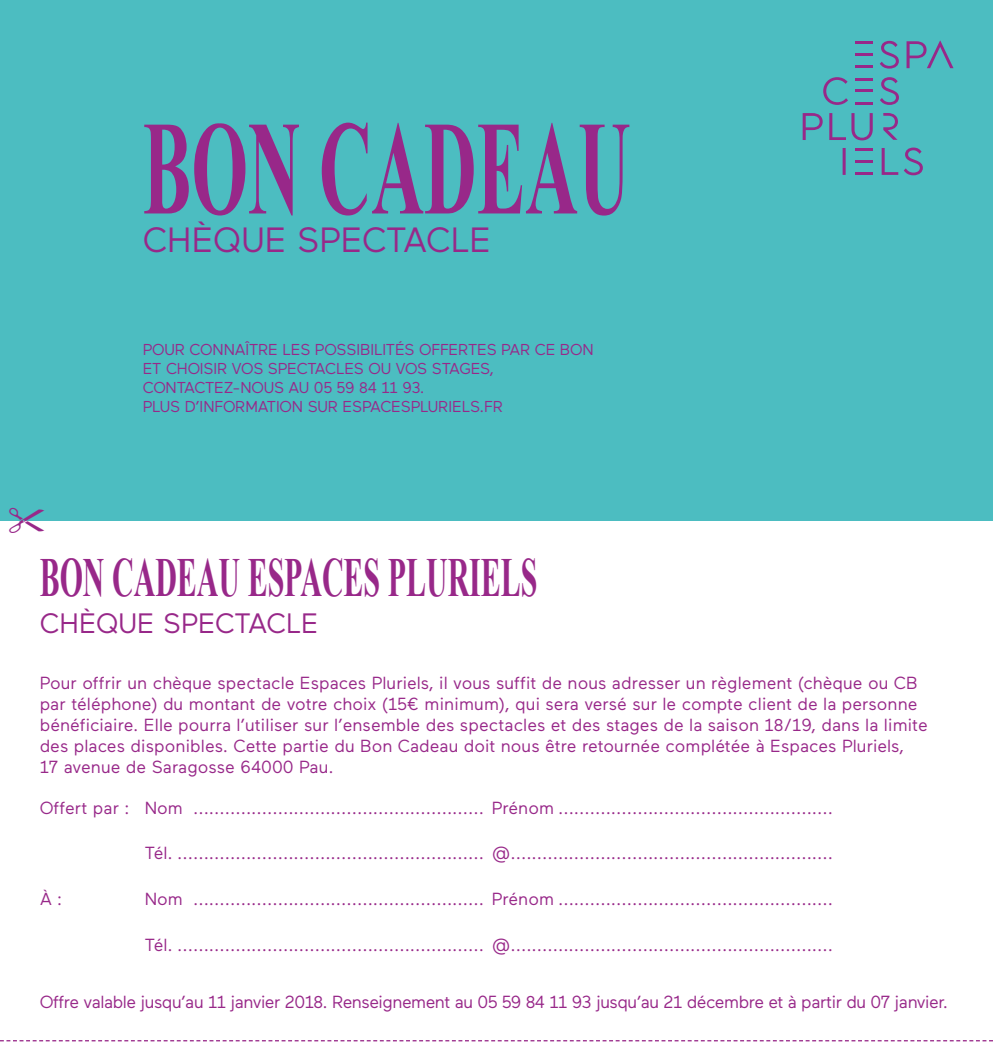
<style>
.page{position:relative;width:993px;height:1042px;background:#fff}
.page>*{position:absolute;margin:0;border:0;box-sizing:border-box;transform-origin:0 0}
.t1{font:700 134.22px "Times New Roman";color:#982889;scale:.54 1}
.t2{font:700 55.12px "Times New Roman";color:#982889;scale:.54 1}
.t3{font:35px "Maax";color:#982889}
.t4{font:28px "Maax";color:#982889}
.t5{font:17.5px/21px "Maax";color:#982889}
.t6{font:17.5px "Maax";letter-spacing:-.03em;color:#982889}
.t7{font:15.75px/18.9px "Maax";letter-spacing:-.01em;color:#982889}
</style>
<div class="page">
<div style="left:0;top:0;width:992px;height:520px;background:#4cbdc1"></div>
<svg style="left:880px;top:41px;width:73px;height:28px"></svg>
<svg style="left:802px;top:113px;width:70px;height:27px"></svg>
<svg style="left:842px;top:148px;width:80px;height:27px"></svg>
<hr style="left:855px;top:148px;width:17px;height:3px;background:#982889">
<hr style="left:855px;top:160px;width:17px;height:3px;background:#982889">
<hr style="left:855px;top:172px;width:17px;height:3px;background:#982889">
<hr style="left:854px;top:41px;width:18px;height:3px;background:#982889">
<hr style="left:854px;top:53px;width:18px;height:3px;background:#982889">
<hr style="left:854px;top:65px;width:18px;height:3px;background:#982889">
<svg style="left:823px;top:77px;width:75px;height:28px"></svg>
<svg style="left:883px;top:113px;width:14px;height:27px"></svg>
<svg style="left:0;top:1040px;width:992px;height:1px"></svg>
<svg style="left:9px;top:520px;width:35px;height:1px"></svg>
<p class="t1" style="left:143px;top:76px;width:904px">BON CADEAU</p>
<p class="t3" style="left:143px;top:221px;width:350px">CHÈQUE SPECTACLE</p>
<p class="t7" style="left:143px;top:340px;width:452px">POUR CONNAÎTRE LES POSSIBILITÉS OFFERTES PAR CE BON ET CHOISIR VOS SPECTACLES OU VOS STAGES, CONTACTEZ-NOUS AU 05 59 84 11 93.<br>PLUS D’INFORMATION SUR ESPACESPLURIELS.FR</p>
<p class="t2" style="left:40px;top:540px;width:923px">BON CADEAU ESPACES PLURIELS</p>
<p class="t4" style="left:40px;top:608px;width:280px">CHÈQUE SPECTACLE</p>
<p class="t5" style="left:40px;top:672px;width:889px">Pour offrir un chèque spectacle Espaces Pluriels, il vous suffit de nous adresser un règlement (chèque ou CB par téléphone) du montant de votre choix (15€ minimum), qui sera versé sur le compte client de la personne bénéficiaire. Elle pourra l’utiliser sur l’ensemble des spectacles et des stages de la saison 18/19, dans la limite des places disponibles. Cette partie du Bon Cadeau doit nous être retournée complétée à Espaces Pluriels,<br>17 avenue de Saragosse 64000 Pau.</p>
<p class="t5" style="left:40px;top:797px;width:794px">Offert par : Nom ....................................................... Prénom ....................................................</p>
<p class="t5" style="left:145px;top:843px;width:689px">Tél. .......................................................... @.............................................................</p>
<p class="t5" style="left:40px;top:889px;width:24px">À :</p>
<p class="t5" style="left:145px;top:889px;width:689px">Nom ....................................................... Prénom ....................................................</p>
<p class="t5" style="left:145px;top:935px;width:689px">Tél. .......................................................... @.............................................................</p>
<p class="t6" style="left:40px;top:992px;width:909px">Offre valable jusqu’au 11 janvier 2018. Renseignement au 05 59 84 11 93 jusqu’au 21 décembre et à partir du 07 janvier.</p>
</div>
